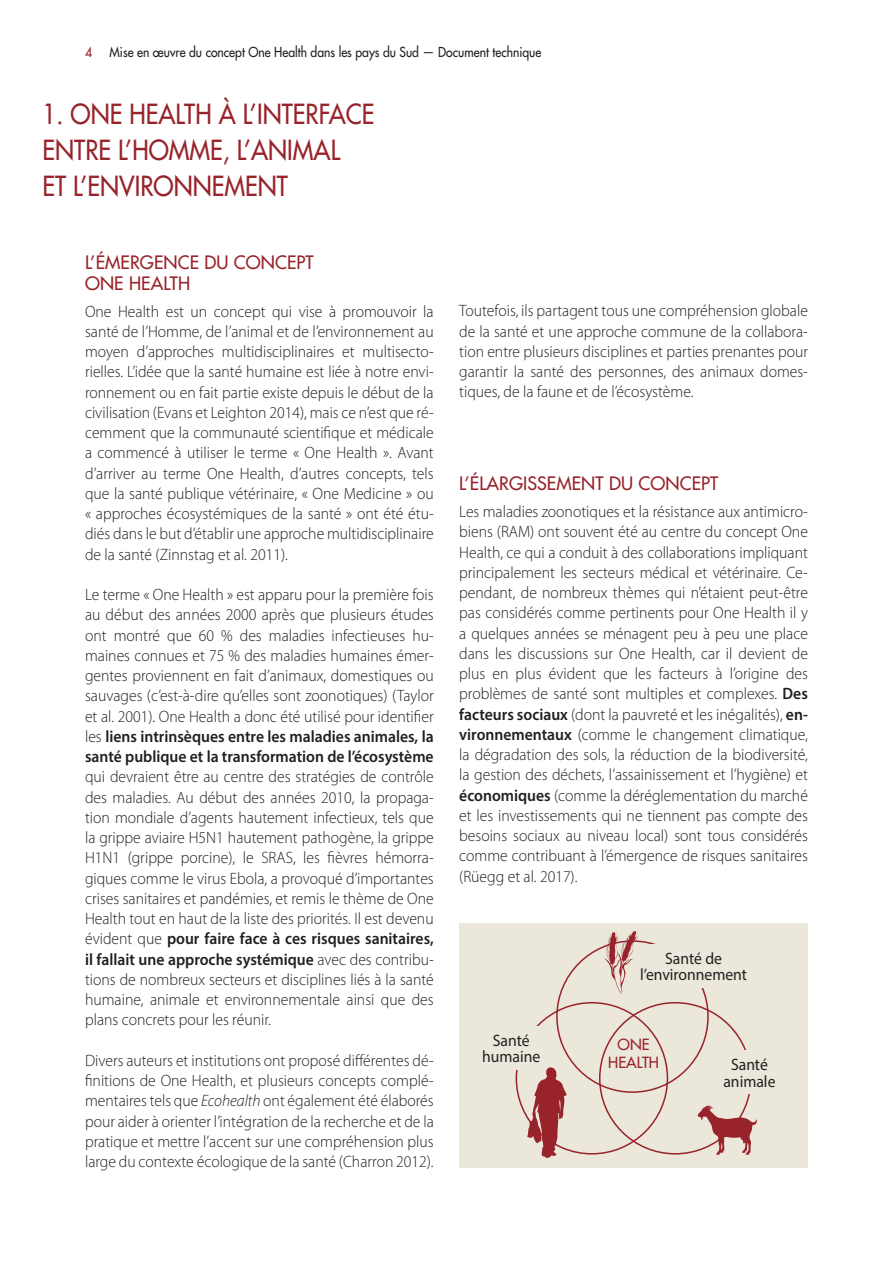
<style>
.page{position:relative;width:893px;height:1263px;background:#fff}
.page>*{position:absolute;margin:0;border:0;box-sizing:border-box;transform-origin:0 0}
.t1{font:500 27px/36px "Futura Std";color:#98232a;scale:.9 1}
.t2{font:500 18px/21px "Futura Std";letter-spacing:.005em;color:#98232a}
.t3{font:300 16.5px/20.2px "Myriad Pro";color:#231f20;text-align:justify;scale:.95 1}
.t4{font:16.5px/16.5px "Myriad Pro";color:#231f20;text-align:center;scale:.95 1}
.t5{font:500 15px/18px "Futura Std";color:#98232a;text-align:center}
.t6{font:500 13.5px "Futura Std";color:#231f20;scale:.9 1}
.t7{font:500 13.5px "Futura Std";color:#98232a;scale:.9 1}
.s1{font-weight:600}
.s2{font-style:italic}
</style>
<div class="page">
<div style="left:459px;top:923px;width:349px;height:244px;background:#ebe7da"></div>
<svg style="left:698px;top:1104px;width:59px;height:51px"></svg>
<svg style="left:527px;top:1067px;width:40px;height:91px"></svg>
<svg style="left:604px;top:931px;width:35px;height:63px"></svg>
<p class="t7" style="left:85px;top:43px;width:9px">4</p>
<p class="t6" style="left:110px;top:43px;width:481px">Mise en œuvre du concept One Health dans les pays du Sud — Document technique</p>
<h1 class="t1" style="left:43px;top:97px;width:370px">1. ONE HEALTH À L’INTERFACE<br>ENTRE L’HOMME, L’ANIMAL<br>ET L’ENVIRONNEMENT</h1>
<p class="t2" style="left:85px;top:252px;width:230px">L’ÉMERGENCE DU CONCEPT<br>ONE HEALTH</p>
<p class="t3" style="left:85px;top:301px;width:369px">One Health est un concept qui vise à promouvoir la santé de l’Homme, de l’animal et de l’environnement au moyen d’approches multidisciplinaires et multisecto&shy;rielles. L’idée que la santé humaine est liée à notre envi&shy;ronnement ou en fait partie existe depuis le début de la civilisation (Evans et Leighton 2014), mais ce n’est que ré&shy;cemment que la communauté scientifique et médicale a commencé à utiliser le terme « One Health ». Avant d’arriver au terme One Health, d’autres concepts, tels que la santé publique vétérinaire, « One Medicine » ou « approches écosystémiques de la santé » ont été étu&shy;diés dans le but d’établir une approche multidisciplinaire de la santé (Zinnstag et al. 2011).</p>
<p class="t3" style="left:85px;top:585px;width:369px">Le terme « One Health » est apparu pour la première fois au début des années 2000 après que plusieurs études ont montré que 60 % des maladies infectieuses hu&shy;maines connues et 75 % des maladies humaines émer&shy;gentes proviennent en fait d’animaux, domestiques ou sauvages (c’est-à-dire qu’elles sont zoonotiques) (Taylor et al. 2001). One Health a donc été utilisé pour identifier les <span class="s1">liens intrinsèques entre les maladies animales, la santé publique et la transformation de l’écosystème</span></p>
<p class="t3" style="left:85px;top:767px;width:369px">qui devraient être au centre des stratégies de contrôle des maladies. Au début des années 2010, la propaga&shy;tion mondiale d’agents hautement infectieux, tels que la grippe aviaire H5N1 hautement pathogène, la grippe H1N1 (grippe porcine), le SRAS, les fièvres hémorra&shy;giques comme le virus Ebola, a provoqué d’importantes crises sanitaires et pandémies, et remis le thème de One Health tout en haut de la liste des priorités. Il est devenu évident que <span class="s1">pour faire face à ces risques sanitaires, il fallait une approche systémique</span> avec des contribu&shy;tions de nombreux secteurs et disciplines liés à la santé humaine, animale et environnementale ainsi que des plans concrets pour les réunir.</p>
<p class="t3" style="left:85px;top:1050px;width:369px">Divers auteurs et institutions ont proposé différentes dé&shy;finitions de One Health, et plusieurs concepts complé&shy;mentaires tels que <span class="s2">Ecohealth</span> ont également été élaborés pour aider à orienter l’intégration de la recherche et de la pratique et mettre l’accent sur une compréhension plus large du contexte écologique de la santé (Charron 2012).</p>
<p class="t3" style="left:459px;top:301px;width:369px">Toutefois, ils partagent tous une compréhension globale de la santé et une approche commune de la collabora&shy;tion entre plusieurs disciplines et parties prenantes pour garantir la santé des personnes, des animaux domes&shy;tiques, de la faune et de l’écosystème.</p>
<p class="t2" style="left:459px;top:473px;width:261px">L’ÉLARGISSEMENT DU CONCEPT</p>
<p class="t3" style="left:459px;top:502px;width:369px">Les maladies zoonotiques et la résistance aux antimicro&shy;biens (RAM) ont souvent été au centre du concept One Health, ce qui a conduit à des collaborations impliquant principalement les secteurs médical et vétérinaire. Ce&shy;pendant, de nombreux thèmes qui n’étaient peut-être pas considérés comme pertinents pour One Health il y a quelques années se ménagent peu à peu une place dans les discussions sur One Health, car il devient de plus en plus évident que les facteurs à l’origine des problèmes de santé sont multiples et complexes. <span class="s1">Des facteurs sociaux</span> (dont la pauvreté et les inégalités), <span class="s1">en&shy;vironnementaux</span> (comme le changement climatique, la dégradation des sols, la réduction de la biodiversité, la gestion des déchets, l’assainissement et l’hygiène) et <span class="s1">économiques</span> (comme la déréglementation du marché et les investissements qui ne tiennent pas compte des besoins sociaux au niveau local) sont tous considérés comme contribuant à l’émergence de risques sanitaires (Rüegg et al. 2017).</p>
<p class="t4" style="left:482px;top:1031px;width:63px">Santé humaine</p>
<p class="t4" style="left:640px;top:950px;width:114px">Santé de l’environnement</p>
<p class="t5" style="left:608px;top:1035px;width:52px">ONE<br>HEALTH</p>
<p class="t4" style="left:723px;top:1056px;width:56px">Santé animale</p>
</div>
